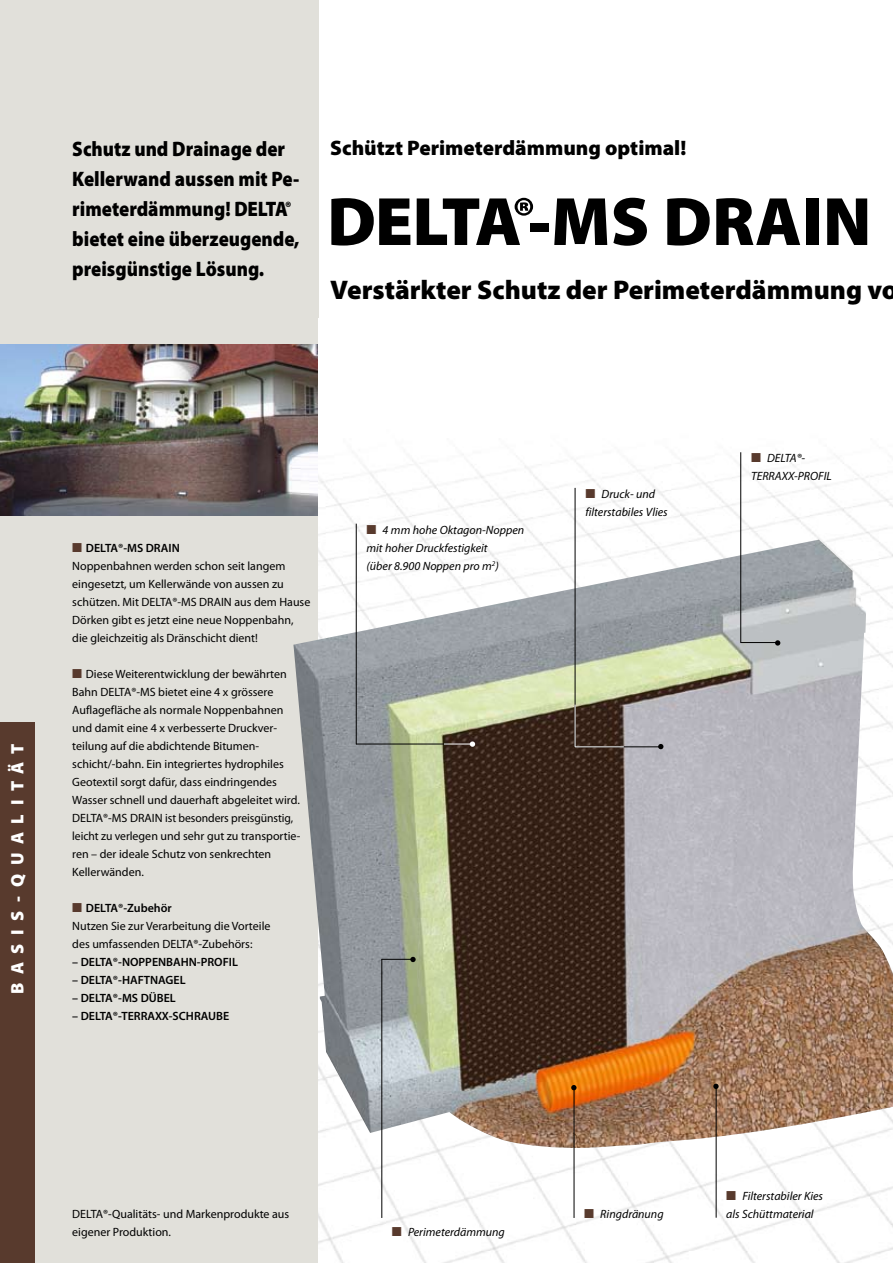
<style>
.page{position:relative;width:893px;height:1263px;background:#fff}
.page>*{position:absolute;margin:0;border:0;box-sizing:border-box;transform-origin:0 0}
.t1{font:900 69px "Delta Myriad Pro";letter-spacing:-.035em;color:#000}
.t2{font:900 27px "Myriad Pro Doerken";color:#000}
.t3{font:900 21px/30px "Myriad Pro Doerken";color:#000;scale:.9 1}
.t4{font:900 21px "Myriad Pro Doerken";color:#000}
.t5{font:900 18px "Myriad Pro Doerken";letter-spacing:.48em;color:#fff}
.t6{font:12px/18px "Myriad Pro Doerken";color:#000}
.t7{font:italic 12px/18px "Myriad Pro Doerken";color:#000}
.t8{font:600 12px "Myriad Pro Doerken";color:#000}
.s1{font-family:"Delta Myriad Pro"}
.s2{font-family:"Myriad Pro Doerken"}
.s3{font-weight:600;color:#583a2d}
.s4{font-weight:600}
.s5{font-weight:600;font-style:normal;color:#583a2d}
</style>
<div class="page">
<div style="left:0;top:0;width:319px;height:1263px;background:#e1e0da"></div>
<img style="left:0;top:344px;width:319px;height:172px">
<div style="left:0;top:723px;width:34px;height:540px;background:#583a2d"></div>
<img style="left:319px;top:452px;width:574px;height:811px">
<img style="left:293px;top:540px;width:600px;height:608px">
<hr style="left:356px;top:524px;width:1px;height:220px;background:#000">
<hr style="left:716px;top:1087px;width:1px;height:131px;background:#000">
<svg style="left:713px;top:1084px;width:6px;height:5px"></svg>
<hr style="left:356px;top:744px;width:92px;height:1px;background:#000">
<svg style="left:444px;top:741px;width:31px;height:6px"></svg>
<svg style="left:658px;top:744px;width:5px;height:5px"></svg>
<hr style="left:575px;top:488px;width:1px;height:259px;background:#000">
<hr style="left:740px;top:452px;width:1px;height:191px;background:#000">
<hr style="left:740px;top:642px;width:38px;height:1px;background:#000">
<svg style="left:775px;top:640px;width:5px;height:6px"></svg>
<hr style="left:574px;top:1089px;width:1px;height:129px;background:#000">
<svg style="left:571px;top:1085px;width:5px;height:5px"></svg>
<hr style="left:381px;top:959px;width:1px;height:259px;background:#000">
<hr style="left:382px;top:959px;width:31px;height:1px;background:#000">
<svg style="left:410px;top:957px;width:6px;height:5px"></svg>
<hr style="left:575px;top:746px;width:86px;height:1px;background:#000">
<hr style="left:575px;top:705px;width:1px;height:42px;background:#fff">
<hr style="left:575px;top:746px;width:49px;height:1px;background:#fff">
<h3 class="t3" style="left:72px;top:133px;width:254px">Schutz und Drainage der<br>Kellerwand aussen mit Pe&shy;rimeterdämmung! <span class="s1">DELTA® </span>bietet eine überzeugende, preisgünstige Lösung.</h3>
<h3 class="t4" style="left:330px;top:134px;width:358px">Schützt Perimeterdämmung optimal!</h3>
<h1 class="t1" style="left:327px;top:176px;width:546px">DELTA®-M<span class="s2">S DRAIN</span></h1>
<h2 class="t2" style="left:330px;top:272px;width:569px">Verstärkter Schutz der Perimeterdämmung vo</h2>
<h3 class="t5" style="left:5px;top:994px;width:252px;rotate:-90deg">BASIS-QUALITÄT</h3>
<p class="t6" style="left:72px;top:539px;width:240px"><span class="s3">■</span> <span class="s4">DELTA®-MS DRAIN<br></span>Noppenbahnen werden schon seit langem eingesetzt, um Kellerwände von aussen zu schützen. Mit DELTA®-MS DRAIN aus dem Hause Dörken gibt es jetzt eine neue Noppenbahn, die gleichzeitig als Dränschicht dient!</p>
<p class="t6" style="left:72px;top:665px;width:230px"><span class="s3">■</span> Diese Weiterentwicklung der bewährten Bahn DELTA®-MS bietet eine 4 x grössere Auflagefläche als normale Noppenbahnen und damit eine 4 x verbesserte Druckver&shy;teilung auf die abdichtende Bitumen&shy;schicht/-bahn. Ein integriertes hydrophiles Geotextil sorgt dafür, dass eindringendes Wasser schnell und dauerhaft abgeleitet wird.<br>DELTA®-MS DRAIN ist besonders preisgünstig, leicht zu verlegen und sehr gut zu transportie&shy;ren – der ideale Schutz von senkrechten Kellerwänden.</p>
<p class="t6" style="left:72px;top:899px;width:200px"><span class="s3">■</span> <span class="s4">DELTA®-Zubehör<br></span>Nutzen Sie zur Verarbeitung die Vorteile des umfassenden DELTA®-Zubehörs:</p>
<p class="t8" style="left:72px;top:954px;width:167px">– DELTA®-NOPPENBAHN-PROFIL</p>
<p class="t8" style="left:72px;top:972px;width:115px">– DELTA®-HAFTNAGEL</p>
<p class="t8" style="left:72px;top:990px;width:105px">– DELTA®-MS DÜBEL</p>
<p class="t8" style="left:72px;top:1008px;width:158px">– DELTA®-TERRAXX-SCHRAUBE</p>
<p class="t7" style="left:366px;top:521px;width:159px"><span class="s5">■</span> 4 mm hohe Oktagon-Noppen mit hoher Druckfestigkeit<br>(über 8.900 Noppen pro m<sup>2</sup>)</p>
<p class="t7" style="left:585px;top:485px;width:84px"><span class="s5">■</span> Druck- und filterstabiles Vlies</p>
<p class="t7" style="left:751px;top:449px;width:82px"><span class="s5">■</span> DELTA®-<br>TERRAXX-PROFIL</p>
<p class="t6" style="left:72px;top:1205px;width:218px">DELTA®-Qualitäts- und Markenprodukte aus eigener Produktion.</p>
<p class="t7" style="left:392px;top:1223px;width:114px"><span class="s5">■</span> Perimeterdämmung</p>
<p class="t7" style="left:726px;top:1187px;width:98px"><span class="s5">■</span> Filterstabiler Kies</p>
<p class="t7" style="left:584px;top:1205px;width:81px"><span class="s5">■</span> Ringdränung</p>
<p class="t7" style="left:726px;top:1205px;width:89px">als Schüttmaterial</p>
</div>
